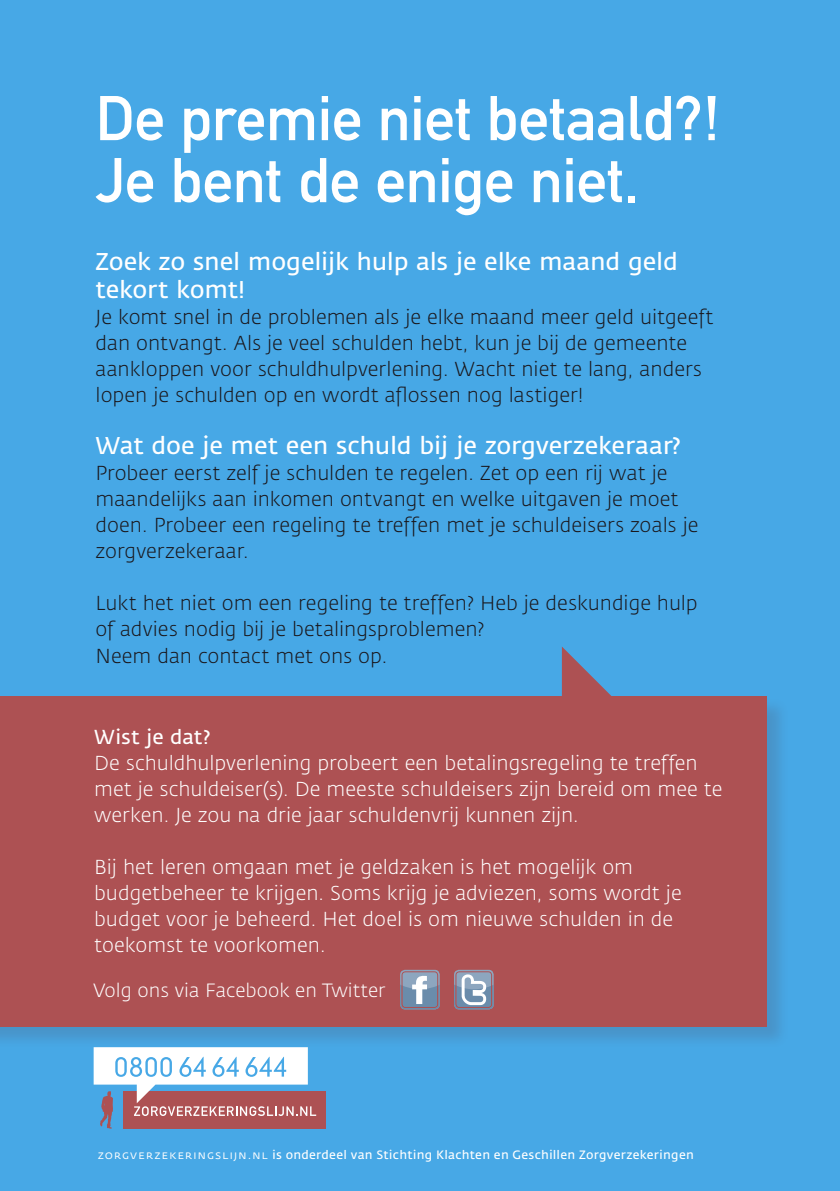
<style>
.page{position:relative;width:840px;height:1191px;background:#fff}
.page>*{position:absolute;margin:0;border:0;box-sizing:border-box;transform-origin:0 0}
.t1{font:62px/62px "DIN Mittelschrift";letter-spacing:-.01em;color:#fff}
.t2{font:24px/28px "Fedra Sans";letter-spacing:-.01em;color:#fff}
.t3{font:300 20px/26px "Fedra Sans";color:#1a171c}
.t4{font:300 20px/26px "Fedra Sans";color:#fff}
.t5{font:20px "Fedra Sans";letter-spacing:-.005em;color:#fff}
.t6{font:300 19px "Fedra Sans";color:#fff}
.t7{font:12px "Fedra Sans";letter-spacing:.02em;color:#fff}
.s1{font-family:"Fedra Sans Book SC"}
</style>
<div class="page">
<div style="left:0;top:0;width:839px;height:1191px;background:#47a8e6"></div>
<div style="left:123px;top:1091px;width:203px;height:37px;background:#ad5153"></div>
<svg style="left:94px;top:1049px;width:222px;height:79px"></svg>
<div style="left:0;top:696px;width:788px;height:353px;background:#514353;opacity:.2"></div>
<div style="left:0;top:695px;width:765px;height:331px;background:#ad5153"></div>
<svg style="left:561px;top:647px;width:51px;height:49px"></svg>
<div style="left:454px;top:969px;width:39px;height:40px;background:#8da6bf;border-radius:5px"></div>
<svg style="left:454px;top:971px;width:39px;height:38px"></svg>
<div style="left:400px;top:969px;width:39px;height:40px;background:#8da6bf;border-radius:5px"></div>
<svg style="left:400px;top:971px;width:39px;height:38px"></svg>
<h1 class="t1" style="left:95px;top:87px;width:625px">De premie niet betaald?!<br>Je bent de enige niet.</h1>
<p class="t2" style="left:95px;top:248px;width:583px">Zoek zo snel mogelijk hulp als je elke maand geld tekort komt!</p>
<p class="t3" style="left:95px;top:305px;width:619px">Je komt snel in de problemen als je elke maand meer geld uitgeeft dan ontvangt. Als je veel schulden hebt, kun je bij de gemeente aankloppen voor schuldhulpverlening. Wacht niet te lang, anders lopen je schulden op en wordt aflossen nog lastiger!</p>
<p class="t2" style="left:95px;top:432px;width:587px">Wat doe je met een schuld bij je zorgverzekeraar?</p>
<p class="t3" style="left:95px;top:461px;width:604px">Probeer eerst zelf je schulden te regelen. Zet op een rij wat je maandelijks aan inkomen ontvangt en welke uitgaven je moet doen. Probeer een regeling te treffen met je schuldeisers zoals je zorgverzekeraar.</p>
<p class="t3" style="left:95px;top:591px;width:603px">Lukt het niet om een regeling te treffen? Heb je deskundige hulp of advies nodig bij je betalingsproblemen?<br>Neem dan contact met ons op.</p>
<p class="t5" style="left:94px;top:726px;width:118px">Wist je dat?</p>
<p class="t4" style="left:94px;top:750px;width:629px">De schuldhulpverlening probeert een betalingsregeling te treffen met je schuldeiser(s). De meeste schuldeisers zijn bereid om mee te werken. Je zou na drie jaar schuldenvrij kunnen zijn.</p>
<p class="t4" style="left:94px;top:854px;width:588px">Bij het leren omgaan met je geldzaken is het mogelijk om budgetbeheer te krijgen. Soms krijg je adviezen, soms wordt je budget voor je beheerd. Het doel is om nieuwe schulden in de toekomst te voorkomen.</p>
<p class="t6" style="left:94px;top:980px;width:293px">Volg ons via Facebook en Twitter</p>
<p class="t7" style="left:98px;top:1148px;width:597px"><span class="s1">zorgverzekeringslijn.nl</span> is onderdeel van Stichting Klachten en Geschillen Zorgverzekeringen</p>
</div>
